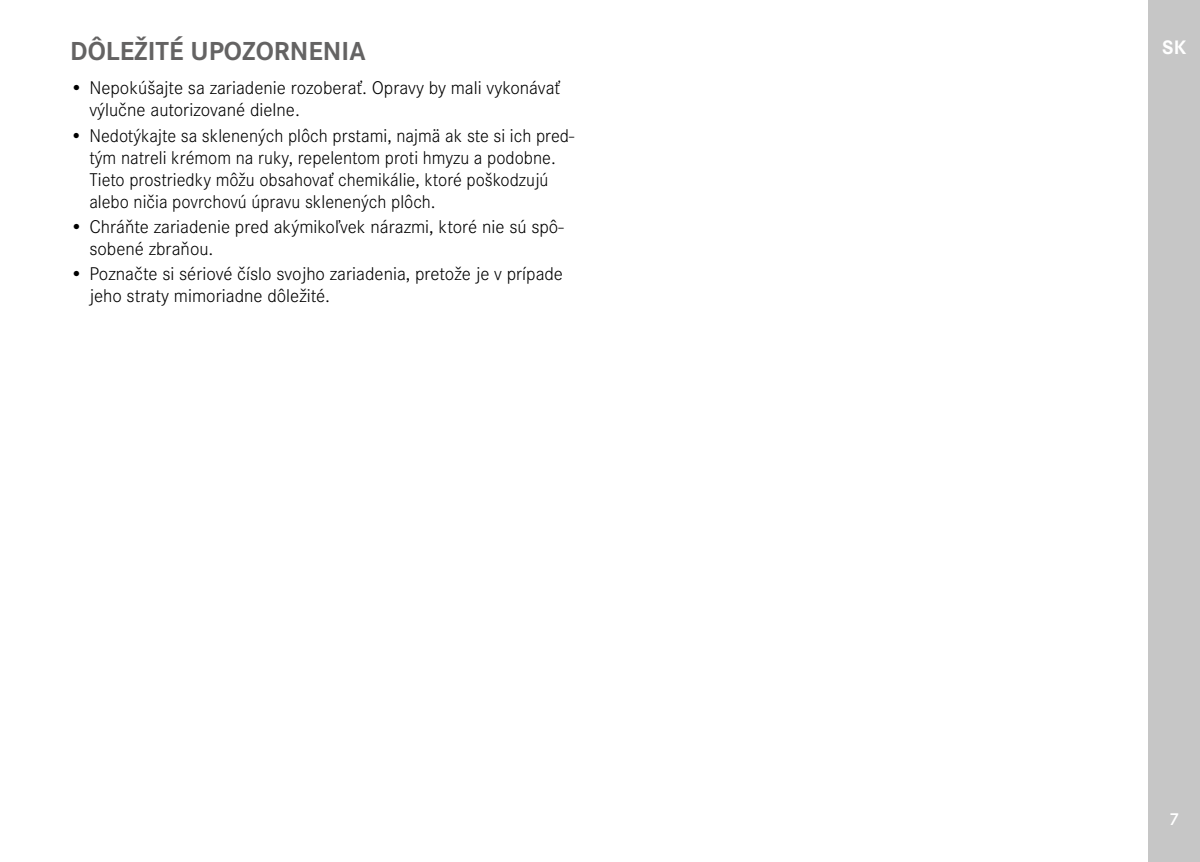
<style>
.page{position:relative;width:1200px;height:862px;background:#fff}
.page>*{position:absolute;margin:0;border:0;box-sizing:border-box;transform-origin:0 0}
.t1{font:700 27px "Corporate S";color:#646363}
.t2{font:700 20.25px "Corporate S";color:#fff}
.t3{font:300 19.12px/22.1px "Corporate S";color:#000}
.t4{font:600 18px "Corporate S";color:#fff}
</style>
<div class="page">
<div style="left:1148px;top:0;width:51px;height:861px;background:#c6c6c6"></div>
<h1 class="t1" style="left:70px;top:29px;width:297px">DÔLEŽITÉ UPOZORNENIA</h1>
<p class="t3" style="left:89px;top:76px;width:472px;text-indent:-19px">• Nepokúšajte sa zariadenie rozoberať. Opravy by mali vykonávať výlučne autorizované dielne.</p>
<p class="t3" style="left:89px;top:123px;width:486px;text-indent:-19px">• Nedotýkajte sa sklenených plôch prstami, najmä ak ste si ich pred&shy;tým natreli krémom na ruky, repelentom proti hmyzu a podobne.<br>Tieto prostriedky môžu obsahovať chemikálie, ktoré poškodzujú alebo ničia povrchovú úpravu sklenených plôch.</p>
<p class="t3" style="left:89px;top:214px;width:476px;text-indent:-19px">• Chráňte zariadenie pred akýmikoľvek nárazmi, ktoré nie sú spô&shy;sobené zbraňou.</p>
<p class="t3" style="left:89px;top:261px;width:475px;text-indent:-19px">• Poznačte si sériové číslo svojho zariadenia, pretože je v prípade jeho straty mimoriadne dôležité.</p>
<p class="t2" style="left:1161px;top:32px;width:26px">SK</p>
<p class="t4" style="left:1168px;top:805px;width:11px">7</p>
</div>
